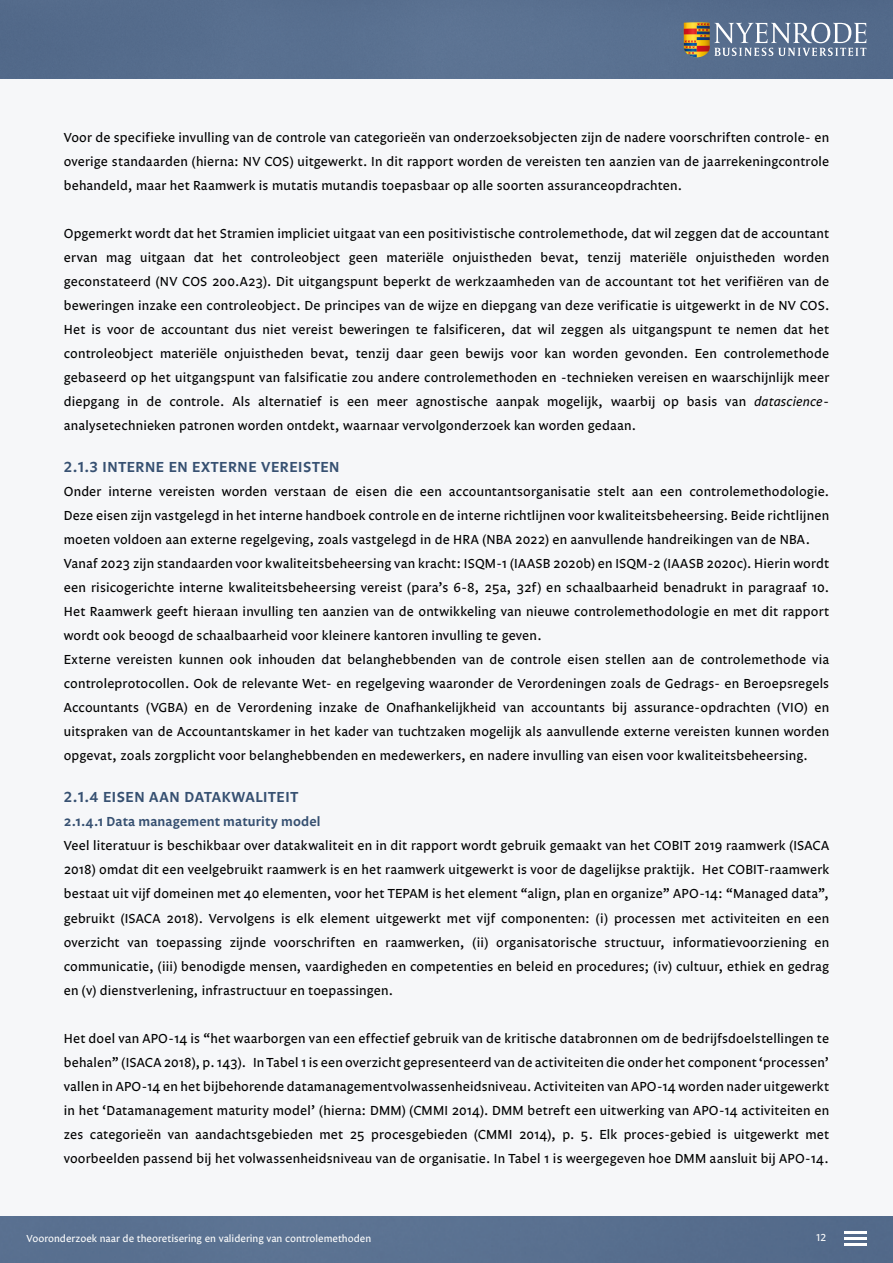
<style>
.page{position:relative;width:893px;height:1263px;background:#f6f7f9}
.page>*{position:absolute;margin:0;border:0;box-sizing:border-box;transform-origin:0 0}
.t1{font:600 15px "Legato OT";letter-spacing:.04em;color:#365071}
.t2{font:13.5px/24px "Legato OT";letter-spacing:.01em;color:#000;text-align:justify}
.t3{font:600 13.5px "Legato OT";letter-spacing:.01em;color:#365071}
.t4{font:10.5px "Legato OT";color:#fff}
.s1{font-style:italic}
</style>
<div class="page">
<div style="left:0;top:1216px;width:893px;height:47px;background:#597090"></div>
<hr style="left:844px;top:1231px;width:22px;height:2px;background:#fff">
<hr style="left:844px;top:1237px;width:22px;height:2px;background:#fff">
<hr style="left:844px;top:1243px;width:22px;height:2px;background:#fff">
<div style="left:0;top:0;width:893px;height:79px;background:#586f8f"></div>
<svg style="left:684px;top:22px;width:182px;height:35px;background:#828a96"></svg>
<p class="t2" style="left:64px;top:126px;width:767px">Voor de specifieke invulling van de controle van categorieën van onderzoeksobjecten zijn de nadere voorschriften controle- en overige standaarden (hierna: NV COS) uitgewerkt. In dit rapport worden de vereisten ten aanzien van de jaarrekeningcontrole behandeld, maar het Raamwerk is mutatis mutandis toepasbaar op alle soorten assuranceopdrachten.</p>
<p class="t2" style="left:64px;top:222px;width:767px">Opgemerkt wordt dat het Stramien impliciet uitgaat van een positivistische controlemethode, dat wil zeggen dat de accountant ervan mag uitgaan dat het controleobject geen materiële onjuistheden bevat, tenzij materiële onjuistheden worden geconstateerd (NV COS 200.A23). Dit uitgangspunt beperkt de werkzaamheden van de accountant tot het verifiëren van de beweringen inzake een controleobject. De principes van de wijze en diepgang van deze verificatie is uitgewerkt in de NV COS.<br>Het is voor de accountant dus niet vereist beweringen te falsificeren, dat wil zeggen als uitgangspunt te nemen dat het controleobject materiële onjuistheden bevat, tenzij daar geen bewijs voor kan worden gevonden. Een controlemethode gebaseerd op het uitgangspunt van falsificatie zou andere controlemethoden en -technieken vereisen en waarschijnlijk meer diepgang in de controle. Als alternatief is een meer agnostische aanpak mogelijk, waarbij op basis van <span class="s1">datascience&shy;</span>analysetechnieken patronen worden ontdekt, waarnaar vervolgonderzoek kan worden gedaan.</p>
<p class="t1" style="left:64px;top:458px;width:277px">2.1.3 INTERNE EN EXTERNE VEREISTEN</p>
<p class="t2" style="left:64px;top:480px;width:767px;text-align:left">Onder interne vereisten worden verstaan de eisen die een accountantsorganisatie stelt aan een controlemethodologie.<br>Deze eisen zijn vastgelegd in het interne handboek controle en de interne richtlijnen voor kwaliteitsbeheersing. Beide richtlijnen moeten voldoen aan externe regelgeving, zoals vastgelegd in de HRA (NBA 2022) en aanvullende handreikingen van de NBA.<br>Vanaf 2023 zijn standaarden voor kwaliteitsbeheersing van kracht: ISQM-1 (IAASB 2020b) en ISQM-2 (IAASB 2020c). Hierin wordt een risicogerichte interne kwaliteitsbeheersing vereist (para’s 6-8, 25a, 32f) en schaalbaarheid benadrukt in paragraaf 10.<br>Het Raamwerk geeft hieraan invulling ten aanzien van de ontwikkeling van nieuwe controlemethodologie en met dit rapport wordt ook beoogd de schaalbaarheid voor kleinere kantoren invulling te geven.<br>Externe vereisten kunnen ook inhouden dat belanghebbenden van de controle eisen stellen aan de controlemethode via controleprotocollen. Ook de relevante Wet- en regelgeving waaronder de Verordeningen zoals de Gedrags- en Beroepsregels Accountants (VGBA) en de Verordening inzake de Onafhankelijkheid van accountants bij assurance-opdrachten (VIO) en uitspraken van de Accountantskamer in het kader van tuchtzaken mogelijk als aanvullende externe vereisten kunnen worden opgevat, zoals zorgplicht voor belanghebbenden en medewerkers, en nadere invulling van eisen voor kwaliteitsbeheersing.</p>
<p class="t1" style="left:64px;top:788px;width:236px">2.1.4 EISEN AAN DATAKWALITEIT</p>
<p class="t3" style="left:64px;top:814px;width:258px">2.1.4.1 Data management maturity model</p>
<p class="t2" style="left:64px;top:834px;width:767px">Veel literatuur is beschikbaar over datakwaliteit en in dit rapport wordt gebruik gemaakt van het COBIT 2019 raamwerk (ISACA 2018) omdat dit een veelgebruikt raamwerk is en het raamwerk uitgewerkt is voor de dagelijkse praktijk. Het COBIT-raamwerk bestaat uit vijf domeinen met 40 elementen, voor het TEPAM is het element “align, plan en organize” APO-14: “Managed data”, gebruikt (ISACA 2018). Vervolgens is elk element uitgewerkt met vijf componenten: (i) processen met activiteiten en een overzicht van toepassing zijnde voorschriften en raamwerken, (ii) organisatorische structuur, informatievoorziening en communicatie, (iii) benodigde mensen, vaardigheden en competenties en beleid en procedures; (iv) cultuur, ethiek en gedrag en (v) dienstverlening, infrastructuur en toepassingen.</p>
<p class="t2" style="left:64px;top:1026px;width:767px">Het doel van APO-14 is “het waarborgen van een effectief gebruik van de kritische databronnen om de bedrijfsdoelstellingen te behalen” (ISACA 2018), p. 143). In Tabel 1 is een overzicht gepresenteerd van de activiteiten die onder het component ‘processen’ vallen in APO-14 en het bijbehorende datamanagementvolwassenheidsniveau. Activiteiten van APO-14 worden nader uitgewerkt in het ‘Datamanagement maturity model’ (hierna: DMM) (CMMI 2014). DMM betreft een uitwerking van APO-14 activiteiten en zes categorieën van aandachtsgebieden met 25 procesgebieden (CMMI 2014), p. 5. Elk proces-gebied is uitgewerkt met voorbeelden passend bij het volwassenheidsniveau van de organisatie. In Tabel 1 is weergegeven hoe DMM aansluit bij APO-14.</p>
<p class="t4" style="left:27px;top:1233px;width:346px">Vooronderzoek naar de theoretisering en validering van controlemethoden</p>
<p class="t4" style="left:816px;top:1232px;width:12px">12</p>
</div>
